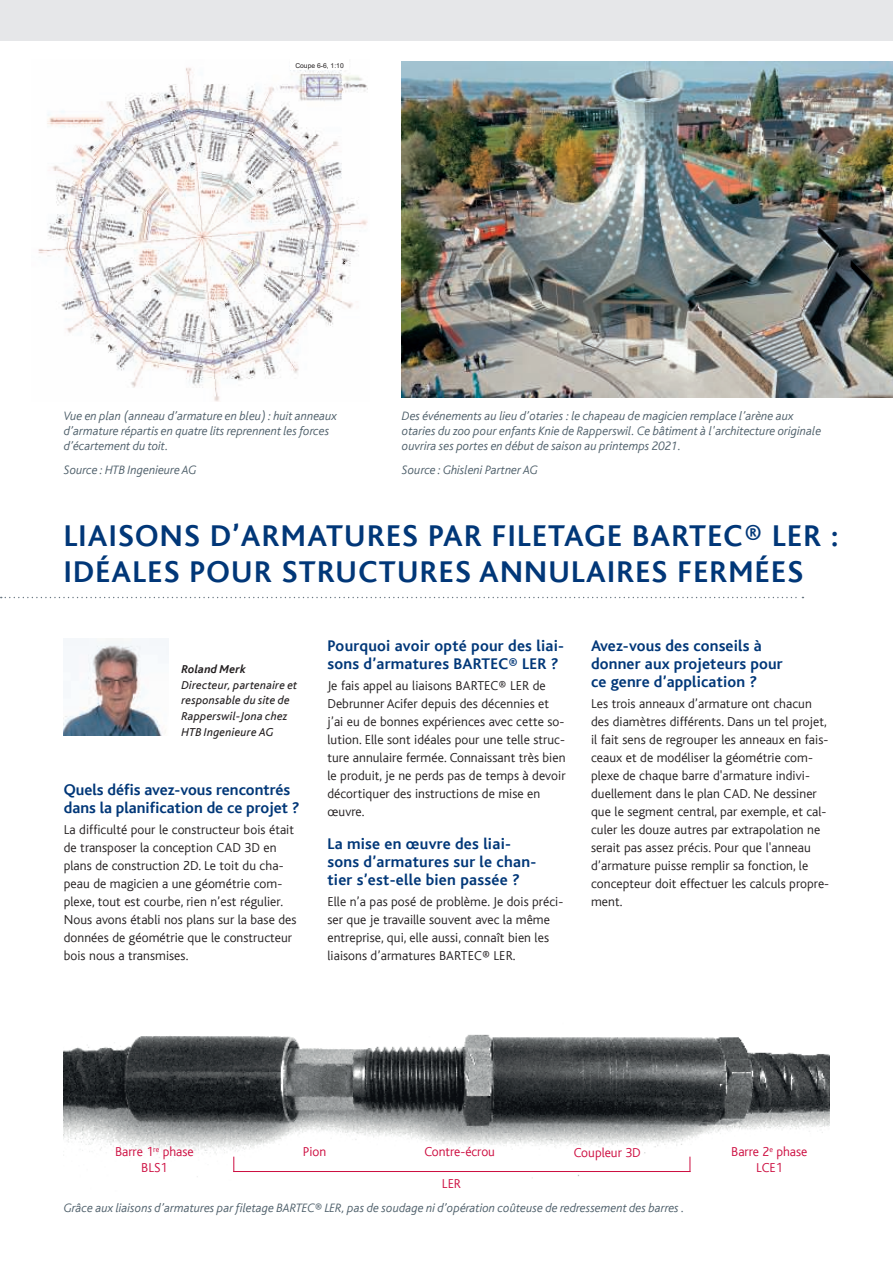
<style>
.page{position:relative;width:893px;height:1263px;background:#fff}
.page>*{position:absolute;margin:0;border:0;box-sizing:border-box;transform-origin:0 0}
.t1{font:700 31.5px/36px "Kl Bliss";letter-spacing:.04em;color:#013778}
.t2{font:700 16.2px/18px "Kl Bliss";letter-spacing:.01em;color:#013778}
.t3{font:300 13.5px/18px "Kl Bliss";letter-spacing:.005em;color:#231f20}
.t4{font:300 13.5px/16.2px "Kl Bliss";color:#cd0d40;text-align:center}
.t5{font:italic 300 12.75px/15px "Kl Bliss";color:#4f606b}
.t6{font:italic 12px/15.6px "Kl Bliss";letter-spacing:.02em;color:#231f20}
.t7{font:italic 700 12px "Kl Bliss";letter-spacing:.015em;color:#231f20}
.t8{font:6.75px "Arial";color:#231f20}
</style>
<div class="page">
<div style="left:0;top:0;width:893px;height:40px;background:#e6e7e9"></div>
<svg style="left:1px;top:597px;width:802px;height:1px"></svg>
<img style="left:38px;top:67px;width:330px;height:335px">
<img style="left:64px;top:639px;width:104px;height:96px">
<img style="left:402px;top:62px;width:491px;height:336px">
<img style="left:64px;top:1034px;width:765px;height:144px">
<hr style="left:233px;top:1171px;width:457px;height:1px;background:#cd0d40">
<svg style="left:233px;top:1156px;width:1px;height:16px"></svg>
<svg style="left:689px;top:1156px;width:1px;height:15px"></svg>
<div style="left:291px;top:57px;width:58px;height:13px;background:#fff"></div>
<p class="t8" style="left:295px;top:63px;width:50px">Coupe 6-6, 1:10</p>
<p class="t5" style="left:64px;top:408px;width:275px">Vue en plan (anneau d’armature en bleu) : huit anneaux d’armature répartis en quatre lits reprennent les forces d’écartement du toit.</p>
<p class="t5" style="left:64px;top:462px;width:134px">Source : HTB Ingenieure AG</p>
<p class="t5" style="left:402px;top:408px;width:421px">Des événements au lieu d’otaries : le chapeau de magicien remplace l’arène aux otaries du zoo pour enfants Knie de Rapperswil. Ce bâtiment à l'architecture originale ouvrira ses portes en début de saison au printemps 2021.</p>
<p class="t5" style="left:402px;top:462px;width:137px">Source : Ghisleni Partner AG</p>
<h1 class="t1" style="left:64px;top:518px;width:776px">LIAISONS D’ARMATURES PAR FILETAGE BARTEC® LER :<br>IDÉALES POUR STRUCTURES ANNULAIRES FERMÉES</h1>
<p class="t7" style="left:181px;top:662px;width:66px">Roland Merk</p>
<p class="t6" style="left:181px;top:678px;width:117px">Directeur, partenaire et responsable du site de<br>Rapperswil-Jona chez<br>HTB Ingenieure AG</p>
<p class="t2" style="left:64px;top:781px;width:237px">Quels défis avez-vous rencontrés dans la planification de ce projet ?</p>
<p class="t3" style="left:64px;top:821px;width:234px">La difficulté pour le constructeur bois était de transposer la conception CAD 3D en plans de construction 2D. Le toit du cha&shy;peau de magicien a une géométrie com&shy;plexe, tout est courbe, rien n’est régulier.<br>Nous avons établi nos plans sur la base des données de géométrie que le constructeur bois nous a transmises.</p>
<p class="t2" style="left:327px;top:637px;width:238px">Pourquoi avoir opté pour des liai&shy;sons d’armatures BARTEC® LER ?</p>
<p class="t3" style="left:327px;top:677px;width:240px">Je fais appel au liaisons BARTEC® LER de Debrunner Acifer depuis des décennies et j’ai eu de bonnes expériences avec cette so&shy;lution. Elle sont idéales pour une telle struc&shy;ture annulaire fermée. Connaissant très bien le produit, je ne perds pas de temps à devoir décortiquer des instructions de mise en œuvre.</p>
<p class="t2" style="left:327px;top:835px;width:210px">La mise en œuvre des liai&shy;sons d’armatures sur le chan&shy;tier s’est-elle bien passée ?</p>
<p class="t3" style="left:327px;top:894px;width:237px">Elle n’a pas posé de problème. Je dois préci&shy;ser que je travaille souvent avec la même entreprise, qui, elle aussi, connaît bien les liaisons d’armatures BARTEC® LER.</p>
<p class="t2" style="left:591px;top:637px;width:193px">Avez-vous des conseils à donner aux projeteurs pour ce genre d’application ?</p>
<p class="t3" style="left:591px;top:696px;width:240px">Les trois anneaux d’armature ont chacun des diamètres différents. Dans un tel projet, il fait sens de regrouper les anneaux en fais&shy;ceaux et de modéliser la géométrie com&shy;plexe de chaque barre d'armature indivi&shy;duellement dans le plan CAD. Ne dessiner que le segment central, par exemple, et cal&shy;culer les douze autres par extrapolation ne serait pas assez précis. Pour que l'anneau d’armature puisse remplir sa fonction, le concepteur doit effectuer les calculs propre&shy;ment.</p>
<p class="t4" style="left:115px;top:1145px;width:80px">Barre 1<sup>re</sup> phase<br>BLS1</p>
<p class="t4" style="left:303px;top:1145px;width:25px">Pion</p>
<p class="t4" style="left:424px;top:1145px;width:72px">Contre-écrou</p>
<p class="t4" style="left:442px;top:1176px;width:21px">LER</p>
<p class="t4" style="left:574px;top:1145px;width:68px">Coupleur 3D</p>
<p class="t4" style="left:731px;top:1145px;width:78px">Barre 2<sup>e</sup> phase<br>LCE1</p>
<p class="t5" style="left:64px;top:1200px;width:622px">Grâce aux liaisons d’armatures par filetage BARTEC® LER, pas de soudage ni d’opération coûteuse de redressement des barres .</p>
</div>
